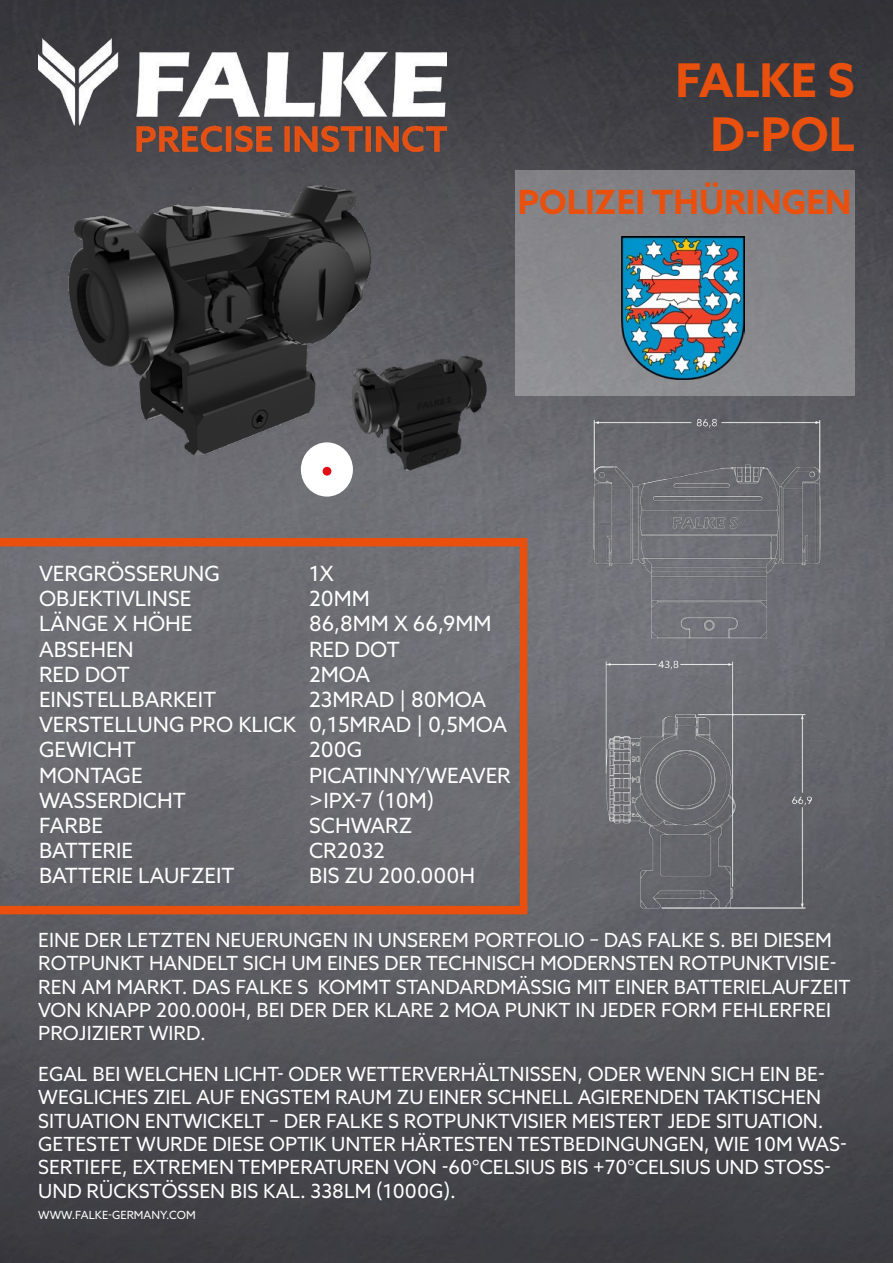
<style>
.page{position:relative;width:893px;height:1263px;background:#fff}
.page>*{position:absolute;margin:0;border:0;box-sizing:border-box;transform-origin:0 0}
.t1{font:700 46.5px/54px "Azo Sans";color:#e9500e;text-align:right}
.t2{font:700 33.45px "Azo Sans";color:#e9500e}
.t3{font:21px/25.2px "Azo Sans";color:#fff}
.t4{font:19.5px/23.4px "Azo Sans";color:#fff}
.t5{font:11.25px "Azo Sans";color:#fff}
</style>
<div class="page">
<img style="left:0;top:0;width:893px;height:1263px">
<img style="left:38px;top:39px;width:408px;height:113px">
<div style="left:492px;top:349px;width:22px;height:124px;background:#69696e"></div>
<div style="left:0;top:538px;width:527px;height:8px;background:#e9500e"></div>
<div style="left:0;top:906px;width:527px;height:8px;background:#e9500e"></div>
<div style="left:520px;top:543px;width:7px;height:367px;background:#e9500e"></div>
<img style="left:588px;top:402px;width:239px;height:255px">
<img style="left:589px;top:660px;width:237px;height:251px">
<img style="left:0;top:168px;width:492px;height:339px">
<div style="left:515px;top:170px;width:340px;height:225px;background:#868589"></div>
<img style="left:622px;top:237px;width:122px;height:142px">
<h1 class="t1" style="left:675px;top:52px;width:181px">FALKE S<br>D-POL</h1>
<h2 class="t2" style="left:518px;top:180px;width:335px">POLIZEI THÜRINGEN</h2>
<p class="t3" style="left:39px;top:560px;width:182px">VERGRÖSSERUNG</p>
<p class="t3" style="left:309px;top:560px;width:26px">1X</p>
<p class="t3" style="left:39px;top:586px;width:154px">OBJEKTIVLINSE</p>
<p class="t3" style="left:309px;top:586px;width:62px">20MM</p>
<p class="t3" style="left:39px;top:611px;width:155px">LÄNGE X HÖHE</p>
<p class="t3" style="left:309px;top:611px;width:184px">86,8MM X 66,9MM</p>
<p class="t3" style="left:39px;top:636px;width:96px">ABSEHEN</p>
<p class="t3" style="left:309px;top:636px;width:92px">RED DOT</p>
<p class="t3" style="left:39px;top:661px;width:92px">RED DOT</p>
<p class="t3" style="left:309px;top:661px;width:63px">2MOA</p>
<p class="t3" style="left:39px;top:686px;width:179px">EINSTELLBARKEIT</p>
<p class="t3" style="left:39px;top:686px;width:470px;text-indent:270px">23MRAD | 80MOA<br>VERSTELLUNG PRO KLICK 0,15MRAD | 0,5MOA<br>GEWICHT</p>
<p class="t3" style="left:309px;top:737px;width:55px">200G</p>
<p class="t3" style="left:39px;top:762px;width:105px">MONTAGE</p>
<p class="t3" style="left:309px;top:762px;width:203px">PICATINNY/WEAVER</p>
<p class="t3" style="left:39px;top:787px;width:148px">WASSERDICHT</p>
<p class="t3" style="left:309px;top:787px;width:127px">&gt;IPX-7 (10M)</p>
<p class="t3" style="left:39px;top:812px;width:66px">FARBE</p>
<p class="t3" style="left:309px;top:812px;width:105px">SCHWARZ</p>
<p class="t3" style="left:39px;top:838px;width:96px">BATTERIE</p>
<p class="t3" style="left:309px;top:838px;width:78px">CR2032</p>
<p class="t3" style="left:39px;top:863px;width:197px">BATTERIE LAUFZEIT</p>
<p class="t3" style="left:309px;top:863px;width:168px">BIS ZU 200.000H</p>
<p class="t4" style="left:38px;top:928px;width:814px">EINE DER LETZTEN NEUERUNGEN IN UNSEREM PORTFOLIO – DAS FALKE S. BEI DIESEM ROTPUNKT HANDELT SICH UM EINES DER TECHNISCH MODERNSTEN ROTPUNKTVISIE-REN AM MARKT. DAS FALKE S KOMMT STANDARDMÄSSIG MIT EINER BATTERIELAUFZEIT VON KNAPP 200.000H, BEI DER DER KLARE 2 MOA PUNKT IN JEDER FORM FEHLERFREI PROJIZIERT WIRD.</p>
<p class="t4" style="left:38px;top:1062px;width:810px">EGAL BEI WELCHEN LICHT- ODER WETTERVERHÄLTNISSEN, ODER WENN SICH EIN BE-WEGLICHES ZIEL AUF ENGSTEM RAUM ZU EINER SCHNELL AGIERENDEN TAKTISCHEN SITUATION ENTWICKELT – DER FALKE S ROTPUNKTVISIER MEISTERT JEDE SITUATION.<br>GETESTET WURDE DIESE OPTIK UNTER HÄRTESTEN TESTBEDINGUNGEN, WIE 10M WAS-SERTIEFE, EXTREMEN TEMPERATUREN VON -60°CELSIUS BIS +70°CELSIUS UND STOSS-UND RÜCKSTÖSSEN BIS KAL. 338LM (1000G).</p>
<p class="t5" style="left:38px;top:1207px;width:159px">WWW.FALKE-GERMANY.COM</p>
</div>
